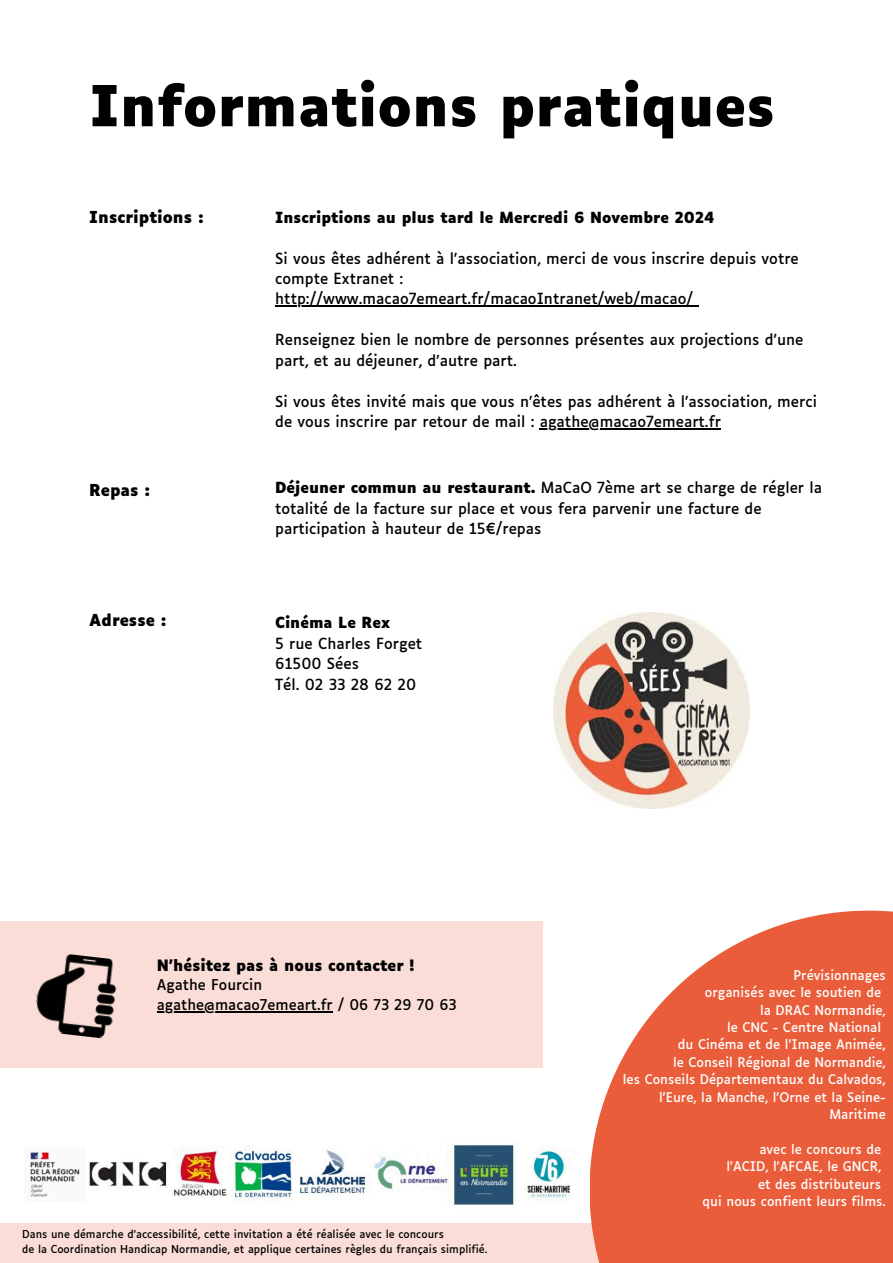
<style>
.page{position:relative;width:893px;height:1263px;background:#fff}
.page>*{position:absolute;margin:0;border:0;box-sizing:border-box;transform-origin:0 0}
.t1{font:700 54.07px "Luciole";color:#000}
.t2{font:700 15.75px "Luciole";color:#000}
.t3{font:700 15px "Luciole";color:#000}
.t4{font:14.7px/20.4px "Luciole";color:#000}
.t5{font:700 14.7px "Luciole";color:#000}
.t6{font:14.25px "Luciole";color:#000}
.t7{font:12.75px "Luciole";color:#fff}
.t8{font:10.5px/14.6px "Luciole";color:#000}
.s1{font-weight:700}
</style>
<div class="page">
<div style="left:0;top:1223px;width:641px;height:40px;background:#faddd6"></div>
<svg style="left:590px;top:910px;width:303px;height:353px;fill:#e95d3a"></svg>
<img style="left:30px;top:1145px;width:541px;height:62px">
<div style="left:0;top:921px;width:542px;height:147px;background:#faddd6"></div>
<img style="left:35px;top:954px;width:82px;height:85px">
<img style="left:554px;top:613px;width:195px;height:195px">
<hr style="left:275px;top:306px;width:418px;height:1px;background:#000">
<hr style="left:540px;top:428px;width:181px;height:1px;background:#000">
<hr style="left:157px;top:1011px;width:175px;height:1px;background:#000">
<h3 class="t1" style="left:89px;top:83px;width:687px">Informations pratiques</h3>
<p class="t2" style="left:89px;top:211px;width:116px">Inscriptions :</p>
<h2 class="t5" style="left:275px;top:211px;width:441px">Inscriptions au plus tard le Mercredi 6 Novembre 2024</h2>
<h2 class="t4" style="left:275px;top:249px;width:525px">Si vous êtes adhérent à l'association, merci de vous inscrire depuis votre compte Extranet :</h2>
<h3 class="t4" style="left:275px;top:290px;width:419px">http://www.macao7emeart.fr/macaoIntranet/web/macao/</h3>
<h3 class="t4" style="left:275px;top:331px;width:530px">Renseignez bien le nombre de personnes présentes aux projections d'une part, et au déjeuner, d'autre part.</h3>
<h3 class="t4" style="left:275px;top:392px;width:543px">Si vous êtes invité mais que vous n’êtes pas adhérent à l’association, merci</h3>
<h3 class="t4" style="left:275px;top:413px;width:447px">de vous inscrire par retour de mail : agathe@macao7emeart.fr</h3>
<p class="t2" style="left:89px;top:484px;width:62px">Repas :</p>
<h3 class="t4" style="left:275px;top:479px;width:548px"><span class="s1">Déjeuner commun au restaurant.</span> MaCaO 7ème art se charge de régler la</h3>
<h3 class="t4" style="left:275px;top:499px;width:488px">totalité de la facture sur place et vous fera parvenir une facture de participation à hauteur de 15€/repas</h3>
<p class="t2" style="left:89px;top:613px;width:78px">Adresse :</p>
<h3 class="t4" style="left:275px;top:614px;width:149px"><span class="s1">Cinéma Le Rex<br></span>5 rue Charles Forget</h3>
<h3 class="t4" style="left:275px;top:655px;width:143px">61500 Sées<br>Tél. 02 33 28 62 20</h3>
<p class="t3" style="left:157px;top:959px;width:259px">N'hésitez pas à nous contacter !</p>
<p class="t6" style="left:157px;top:979px;width:107px">Agathe Fourcin</p>
<h4 class="t6" style="left:157px;top:998px;width:301px">agathe@macao7emeart.fr / 06 73 29 70 63</h4>
<p class="t8" style="left:22px;top:1228px;width:467px">Dans une démarche d'accessibilité, cette invitation a été réalisée avec le concours<br>de la Coordination Handicap Normandie, et applique certaines règles du français simplifié.</p>
<h4 class="t7" style="left:793px;top:969px;width:94px">Prévisionnages</h4>
<h4 class="t7" style="left:705px;top:987px;width:178px">organisés avec le soutien de</h4>
<h4 class="t7" style="left:760px;top:1004px;width:127px">la DRAC Normandie,</h4>
<h4 class="t7" style="left:727px;top:1022px;width:156px">le CNC - Centre National</h4>
<h4 class="t7" style="left:678px;top:1039px;width:209px">du Cinéma et de l'Image Animée,</h4>
<h4 class="t7" style="left:673px;top:1057px;width:214px">le Conseil Régional de Normandie,</h4>
<h4 class="t7" style="left:623px;top:1074px;width:264px">les Conseils Départementaux du Calvados,</h4>
<h4 class="t7" style="left:659px;top:1091px;width:228px">l'Eure, la Manche, l'Orne et la Seine-</h4>
<h4 class="t7" style="left:829px;top:1109px;width:58px">Maritime</h4>
<p class="t7" style="left:759px;top:1144px;width:123px">avec le concours de</p>
<p class="t7" style="left:726px;top:1161px;width:156px">l'ACID, l'AFCAE, le GNCR,</p>
<p class="t7" style="left:758px;top:1179px;width:125px">et des distributeurs</p>
<p class="t7" style="left:702px;top:1196px;width:185px">qui nous confient leurs films.</p>
</div>
